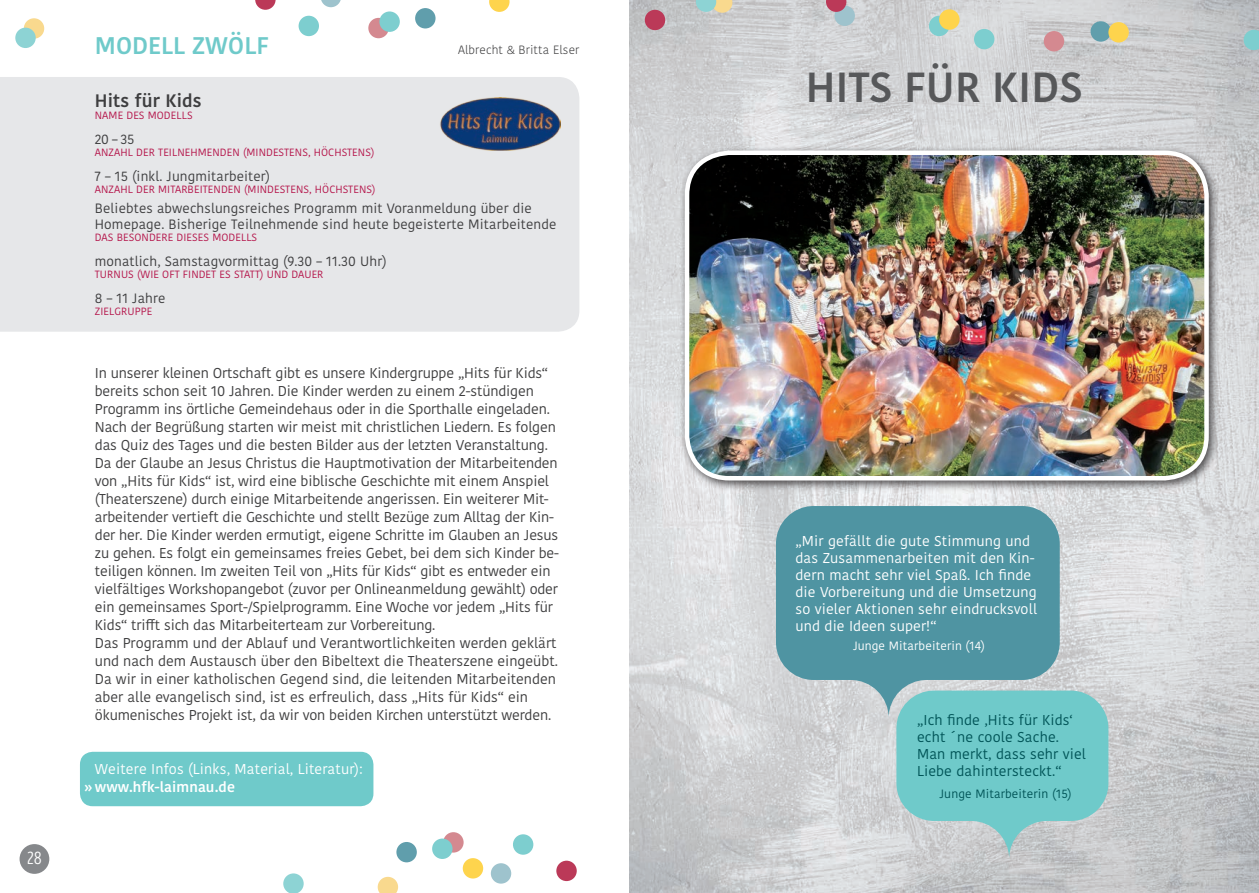
<style>
.page{position:relative;width:1259px;height:893px;background:#fff}
.page>*{position:absolute;margin:0;border:0;box-sizing:border-box;transform-origin:0 0}
.t1{font:600 41.85px "Kohinoor Devanagari";color:#57585a}
.t2{font:600 24px "Kohinoor Devanagari";color:#6fcaca}
.t3{font:600 18px "Kohinoor Devanagari";letter-spacing:.01em;color:#3e3e3f}
.t4{font:18px "Intro Head R Base";color:#fff}
.t5{font:14.25px/18px "Kohinoor Devanagari";letter-spacing:-.01em;color:#3e3e3f}
.t6{font:14.25px/17.1px "Kohinoor Devanagari";letter-spacing:.01em;color:#fff}
.t7{font:14.25px/17.1px "Kohinoor Devanagari";letter-spacing:.01em;color:#005457}
.t8{font:600 14.25px "Kohinoor Devanagari";letter-spacing:.01em;color:#fff}
.t9{font:13.5px/16.2px "Kohinoor Devanagari";letter-spacing:.01em;color:#3e3e3f}
.t10{font:12px "Kohinoor Devanagari";letter-spacing:.01em;color:#fff}
.t11{font:12px "Kohinoor Devanagari";letter-spacing:.01em;color:#005457}
.t12{font:300 12px "Kohinoor Devanagari";letter-spacing:.01em;color:#3e3e3f}
.t13{font:10.5px "Kohinoor Devanagari";letter-spacing:.01em;color:#b5164b}
</style>
<div class="page">
<div style="left:80px;top:752px;width:293px;height:54px;background:#6fcaca;border-radius:13px"></div>
<div style="left:0;top:77px;width:579px;height:255px;background:#e6e7e9"></div>
<div style="left:20px;top:844px;width:29px;height:30px;background:#808285;border-radius:50%"></div>
<img style="left:629px;top:0;width:630px;height:893px">
<div style="left:443px;top:832px;width:20px;height:21px;background:#d48990;border-radius:50%"></div>
<div style="left:491px;top:863px;width:20px;height:21px;background:#9ec3cd;border-radius:50%"></div>
<svg style="left:378px;top:877px;width:20px;height:16px"></svg>
<div style="left:513px;top:834px;width:20px;height:21px;background:#7dcecf;border-radius:50%"></div>
<div style="left:432px;top:838px;width:20px;height:21px;background:#7dcecf;border-radius:50%"></div>
<div style="left:556px;top:861px;width:21px;height:20px;background:#bb3958;border-radius:50%"></div>
<div style="left:396px;top:842px;width:21px;height:20px;background:#609eac;border-radius:50%"></div>
<div style="left:463px;top:858px;width:20px;height:20px;background:#fed44d;border-radius:50%"></div>
<div style="left:283px;top:873px;width:21px;height:20px;background:#8dd3d4;border-radius:50%"></div>
<div style="left:368px;top:18px;width:21px;height:20px;background:#d48990;border-radius:50%"></div>
<svg style="left:321px;top:0;width:20px;height:7px"></svg>
<div style="left:24px;top:18px;width:20px;height:21px;background:#f9d98e;border-radius:50%"></div>
<div style="left:298px;top:16px;width:21px;height:20px;background:#7dcecf;border-radius:50%"></div>
<div style="left:379px;top:11px;width:21px;height:21px;background:#7dcecf;border-radius:50%"></div>
<svg style="left:255px;top:0;width:21px;height:10px"></svg>
<div style="left:415px;top:8px;width:20px;height:20px;background:#609eac;border-radius:50%"></div>
<svg style="left:489px;top:0;width:20px;height:12px"></svg>
<div style="left:15px;top:28px;width:21px;height:20px;background:#8dd3d4;border-radius:50%"></div>
<div style="left:1043px;top:31px;width:21px;height:20px;background:#d48990;border-radius:50%"></div>
<div style="left:834px;top:6px;width:21px;height:20px;background:#9ec3cd;border-radius:50%"></div>
<div style="left:974px;top:29px;width:20px;height:20px;background:#7dcecf;border-radius:50%"></div>
<div style="left:929px;top:16px;width:20px;height:20px;background:#7dcecf;border-radius:50%"></div>
<svg style="left:826px;top:0;width:20px;height:12px"></svg>
<div style="left:1090px;top:21px;width:21px;height:21px;background:#609eac;border-radius:50%"></div>
<div style="left:939px;top:9px;width:20px;height:21px;background:#fed44d;border-radius:50%"></div>
<svg style="left:696px;top:0;width:36px;height:13px"></svg>
<div style="left:645px;top:10px;width:20px;height:20px;background:#bb3958;border-radius:50%"></div>
<div style="left:1108px;top:22px;width:20px;height:21px;background:#fed44d;border-radius:50%"></div>
<svg style="left:1243px;top:30px;width:16px;height:20px"></svg>
<div style="left:679px;top:145px;width:540px;height:346px;background:#231f20;opacity:.75"></div>
<img style="left:688px;top:153px;width:518px;height:325px">
<div style="left:685px;top:151px;width:523px;height:329px;border:4px solid #fff;border-radius:43px"></div>
<svg style="left:776px;top:506px;width:283px;height:212px;background:#5f9ca8"></svg>
<svg style="left:896px;top:691px;width:212px;height:168px;background:#85cacb"></svg>
<img style="left:440px;top:98px;width:120px;height:53px">
<p class="t4" style="left:27px;top:848px;width:16px">28</p>
<h2 class="t2" style="left:95px;top:32px;width:175px">Modell ZWÖLF</h2>
<p class="t3" style="left:95px;top:90px;width:108px">Hits für Kids</p>
<p class="t13" style="left:95px;top:109px;width:16px">Name</p>
<p class="t13" style="left:126px;top:109px;width:7px">des</p>
<p class="t13" style="left:148px;top:109px;width:16px">Modells</p>
<p class="t9" style="left:95px;top:131px;width:41px">20 – 35</p>
<p class="t13" style="left:95px;top:146px;width:14px">Anzahl</p>
<p class="t13" style="left:136px;top:146px;width:7px">der</p>
<p class="t13" style="left:158px;top:146px;width:13px">Teilnehmenden</p>
<p class="t13" style="left:243px;top:146px;width:20px">(Mindestens</p>
<p class="t13" style="left:308px;top:146px;width:28px">, höchstens</p>
<p class="t13" style="left:371px;top:146px;width:5px">)</p>
<p class="t9" style="left:95px;top:168px;width:177px">7 – 15 (inkl. Jungmitarbeiter)</p>
<p class="t13" style="left:95px;top:183px;width:14px">Anzahl</p>
<p class="t13" style="left:136px;top:183px;width:7px">der</p>
<p class="t13" style="left:158px;top:183px;width:16px">Mitarbeitenden</p>
<p class="t13" style="left:244px;top:183px;width:11px">(mindestens</p>
<p class="t13" style="left:309px;top:183px;width:28px">, höchstens</p>
<p class="t13" style="left:372px;top:183px;width:5px">)</p>
<p class="t9" style="left:95px;top:200px;width:463px">Beliebtes abwechslungsreiches Programm mit Voranmeldung über die<br>Homepage. Bisherige Teilnehmende sind heute begeisterte Mitarbeitende</p>
<p class="t13" style="left:95px;top:231px;width:36px">Das Besondere</p>
<p class="t13" style="left:177px;top:231px;width:7px">dieses</p>
<p class="t13" style="left:212px;top:231px;width:16px">Modells</p>
<p class="t9" style="left:95px;top:253px;width:293px">monatlich, Samstagvormittag (9.30 – 11.30 Uhr)</p>
<p class="t13" style="left:95px;top:268px;width:13px">Turnus</p>
<p class="t13" style="left:137px;top:268px;width:11px">(wie</p>
<p class="t13" style="left:162px;top:268px;width:7px">oft</p>
<p class="t13" style="left:183px;top:268px;width:7px">findet</p>
<p class="t13" style="left:219px;top:268px;width:21px">es statt</p>
<p class="t13" style="left:260px;top:268px;width:15px">) und</p>
<p class="t13" style="left:291px;top:268px;width:14px">Dauer</p>
<p class="t9" style="left:95px;top:290px;width:72px">8 – 11 Jahre</p>
<p class="t13" style="left:95px;top:305px;width:13px">Zielgruppe</p>
<p class="t12" style="left:458px;top:43px;width:123px">Albrecht &amp; Britta Elser</p>
<p class="t5" style="left:95px;top:364px;width:466px">In unserer kleinen Ortschaft gibt es unsere Kindergruppe „Hits für Kids“ bereits schon seit 10 Jahren. Die Kinder werden zu einem 2-stündigen Programm ins örtliche Gemeindehaus oder in die Sporthalle eingeladen.<br>Nach der Begrüßung starten wir meist mit christlichen Liedern. Es folgen das Quiz des Tages und die besten Bilder aus der letzten Veranstaltung.<br>Da der Glaube an Jesus Christus die Hauptmotivation der Mitarbeitenden von „Hits für Kids“ ist, wird eine biblische Geschichte mit einem Anspiel (Theaterszene) durch einige Mitarbeitende angerissen. Ein weiterer Mit&shy;arbeitender vertieft die Geschichte und stellt Bezüge zum Alltag der Kin&shy;der her. Die Kinder werden ermutigt, eigene Schritte im Glauben an Jesus zu gehen. Es folgt ein gemeinsames freies Gebet, bei dem sich Kinder be&shy;teiligen können. Im zweiten Teil von „Hits für Kids“ gibt es entweder ein vielfältiges Workshopangebot (zuvor per Onlineanmeldung gewählt) oder ein gemeinsames Sport-/Spielprogramm. Eine Woche vor jedem „Hits für Kids“ trifft sich das Mitarbeiterteam zur Vorbereitung.<br>Das Programm und der Ablauf und Verantwortlichkeiten werden geklärt und nach dem Austausch über den Bibeltext die Theaterszene eingeübt.<br>Da wir in einer katholischen Gegend sind, die leitenden Mitarbeitenden aber alle evangelisch sind, ist es erfreulich, dass „Hits für Kids“ ein ökumenisches Projekt ist, da wir von beiden Kirchen unterstützt werden.</p>
<p class="t6" style="left:95px;top:760px;width:269px">Weitere Infos (Links, Material, Literatur):</p>
<p class="t8" style="left:85px;top:779px;width:152px">»www.hfk-laimnau.de</p>
<h1 class="t1" style="left:805px;top:63px;width:278px">Hits für Ki ds</h1>
<p class="t6" style="left:795px;top:532px;width:243px">„Mir gefällt die gute Stimmung und das Zusammenarbeiten mit den Kin&shy;dern macht sehr viel Spaß. Ich finde die Vorbereitung und die Umsetzung so vieler Aktionen sehr eindrucksvoll und die Ideen super!“</p>
<p class="t10" style="left:853px;top:639px;width:134px">Junge Mitarbeiterin (14)</p>
<p class="t7" style="left:917px;top:712px;width:170px">„Ich finde ‚Hits für Kids‘ echt ´ne coole Sache.<br>Man merkt, dass sehr viel<br>Liebe dahintersteckt.“</p>
<p class="t11" style="left:939px;top:787px;width:134px">Junge Mitarbeiterin (15)</p>
</div>
